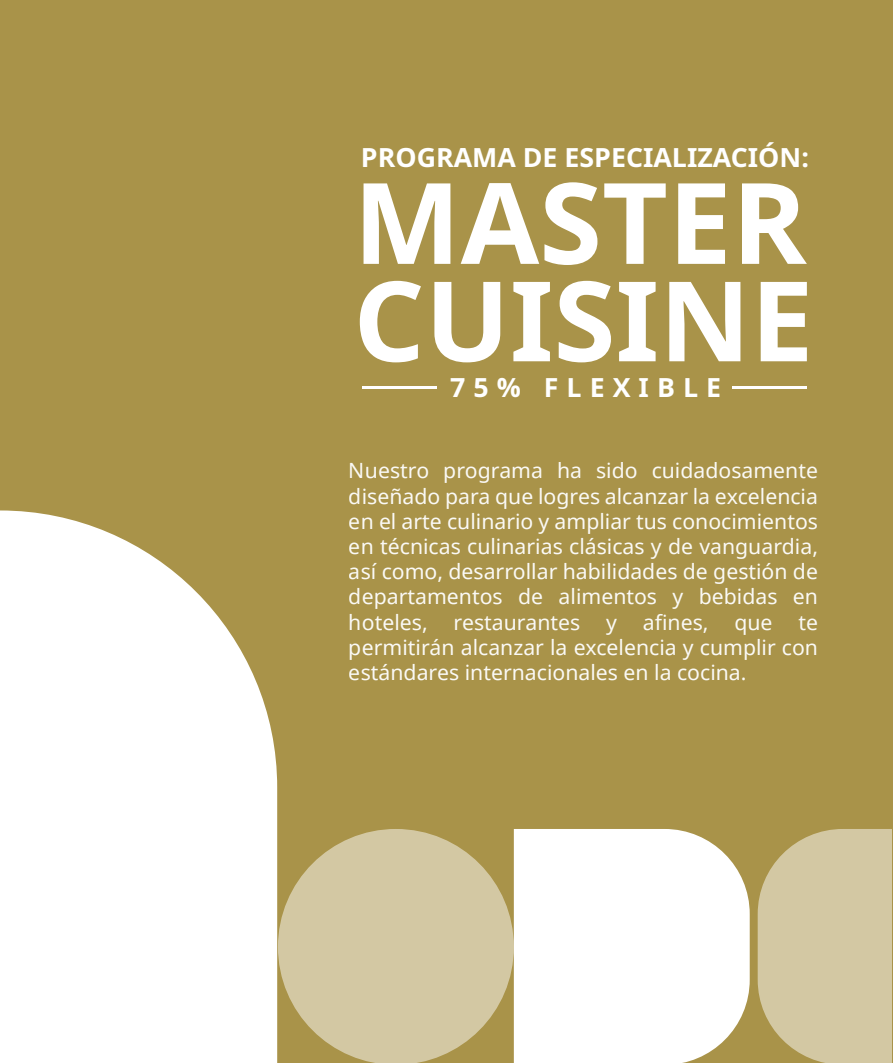
<style>
.page{position:relative;width:893px;height:1063px;background:#a99349}
.page>*{position:absolute;margin:0;border:0;box-sizing:border-box;transform-origin:0 0}
.t1{font:700 112.65px "Noto Sans";color:#fff}
.t2{font:700 111.15px "Noto Sans";color:#fff}
.t3{font:700 26.4px "Noto Sans";color:#fff}
.t4{font:700 26.4px "Noto Sans";letter-spacing:.3em;color:#fff}
.t5{font:21px/25.2px "Noto Sans";color:#fff;text-align:justify}
</style>
<div class="page">
<hr style="left:362px;top:386px;width:75px;height:3px;background:#fff">
<hr style="left:732px;top:386px;width:75px;height:3px;background:#fff">
<svg style="left:278px;top:829px;width:236px;height:234px;fill:#d3c8a3"></svg>
<div style="left:514px;top:829px;width:236px;height:234px;background:#fff"></div>
<svg style="left:758px;top:829px;width:134px;height:234px;background:#cfc39a"></svg>
<svg style="left:0;top:510px;width:277px;height:553px;background:#f5f3eb"></svg>
<p class="t3" style="left:361px;top:138px;width:450px">PROGRAMA DE ESPECIALIZACIÓN:</p>
<h1 class="t1" style="left:353px;top:143px;width:455px">MASTER</h1>
<h2 class="t2" style="left:353px;top:242px;width:462px">CUISINE</h2>
<p class="t4" style="left:450px;top:369px;width:273px">75% FLEXIBLE</p>
<p class="t5" style="left:349px;top:458px;width:471px">Nuestro programa ha sido cuidadosamente diseñado para que logres alcanzar la excelencia en el arte culinario y ampliar tus conocimientos en técnicas culinarias clásicas y de vanguardia, así como, desarrollar habilidades de gestión de departamentos de alimentos y bebidas en hoteles, restaurantes y afines, que te permitirán alcanzar la excelencia y cumplir con estándares internacionales en la cocina.</p>
</div>
